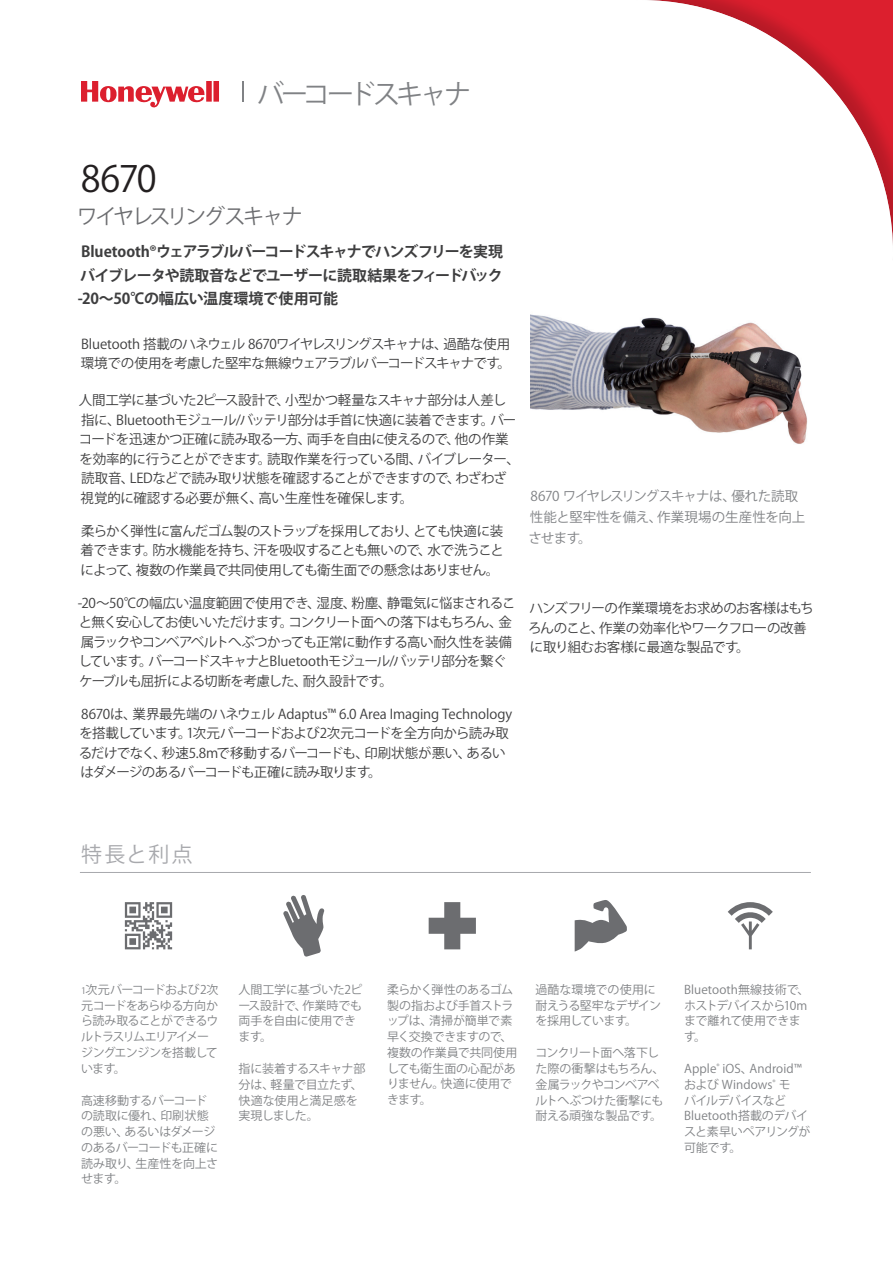
<style>
.page{position:relative;width:893px;height:1263px;background:#fff}
.page>*{position:absolute;margin:0;border:0;box-sizing:border-box;transform-origin:0 0}
.Datasheet__Title_1{font:36px "Koz Go Pr 6 N";color:#231f20}
.Logotype_-_80{font:27px "Koz Go Pr 6 N";letter-spacing:-.11em;color:#808285}
.Datasheet__Title_2_1{font:21px "Koz Go Pr 6 N";letter-spacing:-.11em;color:#6c6d70}
.Datasheet__Sidebar_H{font:21px "Koz Go Pr 6 N";letter-spacing:.08em;color:#a8a9ad}
.Datasheet__Title_2_1-2{font:700 15px "Koz Go Pr 6 N";letter-spacing:-.045em;color:#3e3e3f}
.Datasheet__Title_2_1-3{font:700 15px "Koz Go Pr 6 N";letter-spacing:-.005em;color:#3e3e3f}
.Body__9_14_pt{font:13.5px/19.5px "Koz Go Pr 6 N";letter-spacing:-.04em;color:#3e3e3f}
.Datasheet__Title_2_1-4{font:13.5px/19.5px "Koz Go Pr 6 N";letter-spacing:-.045em;color:#3e3e3f}
.Product_Caption{font:13.5px/21px "Koz Go Pr 6 N";letter-spacing:-.03em;color:#808285}
.Datasheet__Sidebar_B{font:12px/15.8px "Koz Go Pr 6 N";letter-spacing:-.03em;color:#808285}
.Datasheet__Sidebar_B-2{font:12px/15.8px "Koz Go Pr 6 N";color:#808285}
.Datasheet__Sidebar_B-3{font:12px/15.8px "Koz Go Pr 6 N";letter-spacing:-.055em;color:#808285}
.Datasheet__Sidebar_B-4{font:12px/15.8px "Koz Go Pr 6 N";letter-spacing:-.05em;color:#808285}
.Datasheet__Sidebar_B-5{font:12px/15.8px "Koz Go Pr 6 N";letter-spacing:-.005em;color:#808285}
.s1{font-size:9px}
</style>
<div class="page">
<div style="left:514px;top:0;width:379px;height:367px;background:#231f20;opacity:.2"></div>
<hr style="left:242px;top:81px;width:2px;height:21px;background:#808285">
<svg style="left:81px;top:81px;width:138px;height:27px"></svg>
<hr style="left:80px;top:872px;width:731px;height:1px;background:#a8a9ad">
<svg style="left:125px;top:902px;width:47px;height:47px"></svg>
<svg style="left:283px;top:895px;width:42px;height:62px"></svg>
<svg style="left:429px;top:902px;width:47px;height:47px"></svg>
<svg style="left:575px;top:900px;width:52px;height:51px"></svg>
<svg style="left:728px;top:902px;width:45px;height:47px"></svg>
<img style="left:531px;top:277px;width:281px;height:167px">
<p class="Logotype_-_80" style="left:257px;top:79px;width:216px">バーコードスキャナ</p>
<p class="Datasheet__Title_1" style="left:81px;top:158px;width:77px">8670</p>
<p class="Datasheet__Title_2_1" style="left:77px;top:204px;width:228px">ワイヤレスリングスキャナ</p>
<p class="Datasheet__Title_2_1-2" style="left:81px;top:243px;width:423px">Bluetooth®ウェアラブルバーコードスキャナでハンズフリーを実現</p>
<p class="Datasheet__Title_2_1-2" style="left:80px;top:267px;width:424px">バイブレータや読取音などでユーザーに読取結果をフィードバック</p>
<p class="Datasheet__Title_2_1-3" style="left:78px;top:290px;width:262px">-20～50℃の幅広い温度環境で使用可能</p>
<p class="Datasheet__Title_2_1-4" style="left:81px;top:334px;width:432px">Bluetooth 搭載のハネウェル 8670ワイヤレスリングスキャナは、過酷な使用環境での使用を考慮した堅牢な無線ウェアラブルバーコードスキャナです。</p>
<p class="Body__9_14_pt" style="left:79px;top:391px;width:442px">人間工学に基づいた2ピース設計で、小型かつ軽量なスキャナ部分は人差し指に、Bluetoothモジュール/バッテリ部分は手首に快適に装着できます。バーコードを迅速かつ正確に読み取る一方、両手を自由に使えるので、他の作業を効率的に行うことができます。読取作業を行っている間、バイブレーター、読取音、LEDなどで読み取り状態を確認することができますので、わざわざ視覚的に確認する必要が無く、高い生産性を確保します。</p>
<p class="Body__9_14_pt" style="left:80px;top:521px;width:425px;text-align:justify">柔らかく弾性に富んだゴム製のストラップを採用しており、とても快適に装着できます。防水機能を持ち、汗を吸収することも無いので、水で洗うことによって、複数の作業員で共同使用しても衛生面での懸念はありません。</p>
<p class="Body__9_14_pt" style="left:78px;top:593px;width:439px">-20～50℃の幅広い温度範囲で使用でき、湿度、粉塵、静電気に悩まされること無く安心してお使いいただけます。コンクリート面への落下はもちろん、金属ラックやコンベアベルトへぶつかっても正常に動作する高い耐久性を装備しています。バーコードスキャナとBluetoothモジュール/バッテリ部分を繋ぐケーブルも屈折による切断を考慮した、耐久設計です。</p>
<p class="Body__9_14_pt" style="left:79px;top:704px;width:435px">8670は、業界最先端のハネウェル Adaptus™ 6.0 Area Imaging Technologyを搭載しています。1次元バーコードおよび2次元コードを全方向から読み取るだけでなく、秒速5.8mで移動するバーコードも、印刷状態が悪い、あるいはダメージのあるバーコードも正確に読み取ります。</p>
<p class="Product_Caption" style="left:529px;top:486px;width:278px">8670 ワイヤレスリングスキャナは、優れた読取性能と堅牢性を備え、作業現場の生産性を向上させます。</p>
<p class="Body__9_14_pt" style="left:528px;top:599px;width:287px">ハンズフリーの作業環境をお求めのお客様はもちろんのこと、作業の効率化やワークフローの改善に取り組むお客様に最適な製品です。</p>
<p class="Datasheet__Sidebar_H" style="left:81px;top:843px;width:113px">特長と利点</p>
<p class="Datasheet__Sidebar_B-3" style="left:81px;top:982px;width:139px"><span class="s1">1</span>次元バーコードおよび2次元コードをあらゆる方向から読み取ることができるウルトラスリムエリアイメージングエンジンを搭載しています。</p>
<p class="Datasheet__Sidebar_B" style="left:81px;top:1092px;width:139px">高速移動するバーコードの読取に優れ、印刷状態の悪い、あるいはダメージのあるバーコードも正確に読み取り、生産性を向上させます。</p>
<p class="Datasheet__Sidebar_B" style="left:239px;top:982px;width:125px">人間工学に基づいた2ピース設計で、作業時でも両手を自由に使用できます。</p>
<p class="Datasheet__Sidebar_B" style="left:239px;top:1061px;width:129px">指に装着するスキャナ部分は、軽量で目立たず、快適な使用と満足感を実現しました。</p>
<p class="Datasheet__Sidebar_B" style="left:387px;top:982px;width:132px">柔らかく弾性のあるゴム製の指および手首ストラップは、清掃が簡単で素早く交換できますので、複数の作業員で共同使用しても衛生面の心配がありません。快適に使用できます。</p>
<p class="Datasheet__Sidebar_B" style="left:536px;top:982px;width:127px">過酷な環境での使用に耐えうる堅牢なデザインを採用しています。</p>
<p class="Datasheet__Sidebar_B-4" style="left:536px;top:1045px;width:130px">コンクリート面へ落下した際の衝撃はもちろん、金属ラックやコンベアベルトへぶつけた衝撃にも耐える頑強な製品です。</p>
<p class="Datasheet__Sidebar_B-5" style="left:684px;top:982px;width:127px">Bluetooth無線技術で、ホストデバイスから10mまで離れて使用できます。</p>
<p class="Datasheet__Sidebar_B-2" style="left:684px;top:1061px;width:128px">Apple<sup>®</sup> iOS、Android™および Windows<sup>®</sup> モ<br>バイルデバイスなど<br>Bluetooth搭載のデバイスと素早いペアリングが可能です。</p>
</div>
